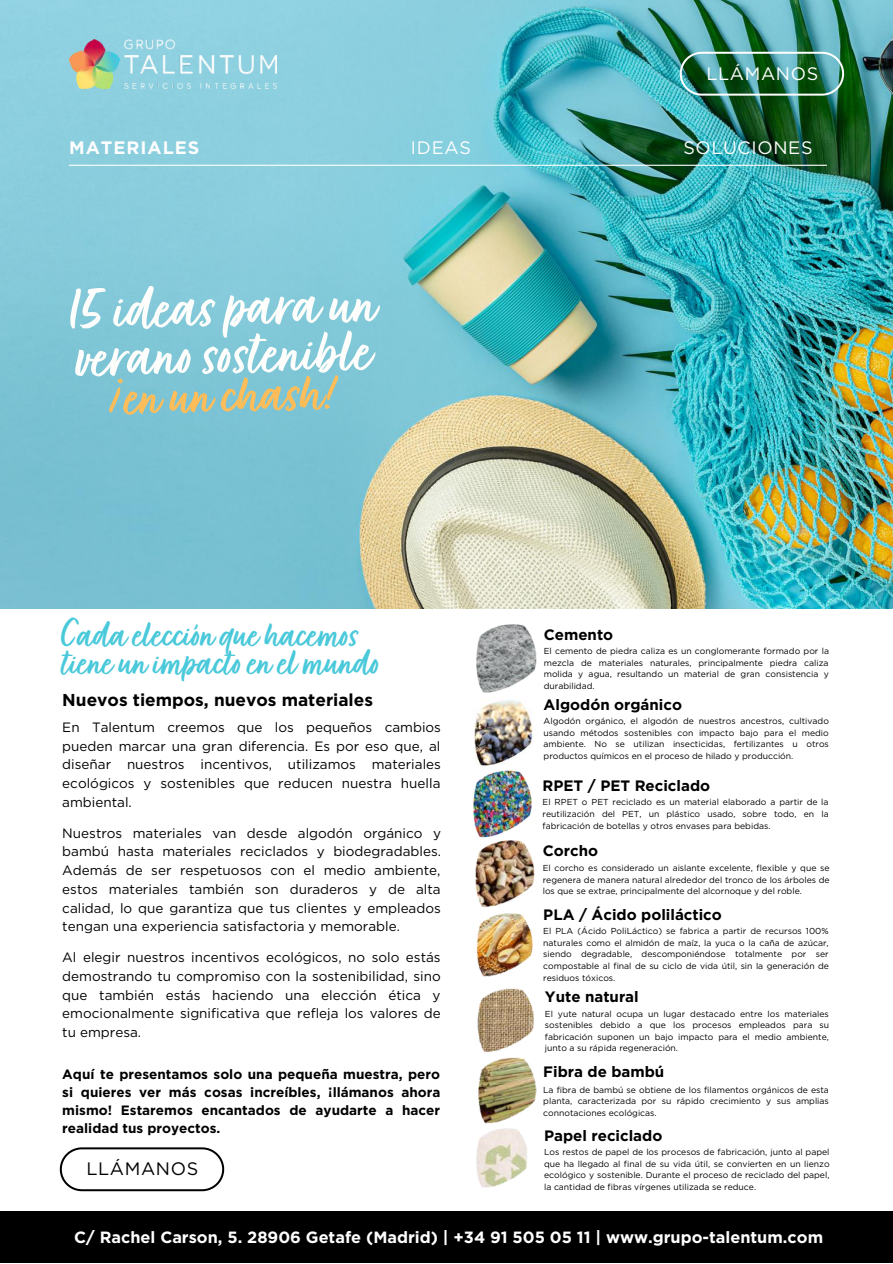
<style>
.page{position:relative;width:893px;height:1264px;background:#fff}
.page>*{position:absolute;margin:0;border:0;box-sizing:border-box;transform-origin:0 0}
.t1{font:700 74.4px "Fave Script";color:#fdfdfc}
.t2{font:700 67.5px "Fave Script";color:#ffbd59}
.t3{font:700 45px "Fave Script";color:#4ac9da}
.t4{font:18px "Gotham";letter-spacing:.035em;color:#fefefe}
.t5{font:700 18px "Gotham";letter-spacing:.055em;color:#fefefe}
.t6{font:18px "Gotham";letter-spacing:.035em;color:#000}
.t7{font:18px "Gotham";letter-spacing:.035em;color:#fff}
.t8{font:700 17.25px "Gotham";color:#000}
.t9{font:700 16.2px "Gotham";color:#fff}
.t10{font:700 15px "Gotham";color:#000}
.t11{font:13.5px/18.8px "Gotham";color:#000;text-align:justify}
.t12{font:700 13.5px/18px "Gotham";color:#000;text-align:justify}
.t13{font:8.7px/11.6px "Gotham";color:#000;text-align:justify}
</style>
<div class="page">
<div style="left:0;top:1210px;width:892px;height:52px;background:#000"></div>
<img style="left:474px;top:700px;width:59px;height:66px">
<img style="left:478px;top:1057px;width:58px;height:65px">
<img style="left:476px;top:624px;width:61px;height:69px">
<img style="left:473px;top:770px;width:59px;height:65px">
<img style="left:475px;top:835px;width:60px;height:73px">
<img style="left:476px;top:913px;width:57px;height:63px">
<img style="left:477px;top:988px;width:57px;height:64px">
<img style="left:476px;top:1128px;width:51px;height:60px">
<svg style="left:60px;top:1147px;width:164px;height:44px"></svg>
<img style="left:0;top:0;width:892px;height:608px">
<img style="left:679px;top:52px;width:165px;height:44px">
<img style="left:69px;top:40px;width:207px;height:55px">
<hr style="left:69px;top:165px;width:757px;height:1px;background:#fefefe">
<h3 class="t7" style="left:706px;top:62px;width:113px">LLÁMANOS</h3>
<h3 class="t5" style="left:69px;top:136px;width:132px">MATERIALES</h3>
<h3 class="t4" style="left:411px;top:136px;width:62px">IDEAS</h3>
<h3 class="t4" style="left:683px;top:136px;width:131px">SOLUCIONES</h3>
<h1 class="t1" style="left:68px;top:276px;width:311px;rotate:-1deg">15ideasparaun</h1>
<h1 class="t1" style="left:76px;top:323px;width:298px;rotate:-1deg">verano sostenible</h1>
<h2 class="t2" style="left:111px;top:366px;width:223px;rotate:-1deg">¡enunchash!</h2>
<h3 class="t3" style="left:62px;top:614px;width:298px">Cadaelecciónquehacemos</h3>
<h3 class="t10" style="left:543px;top:625px;width:71px">Cemento</h3>
<h3 class="t3" style="left:62px;top:642px;width:319px">tieneunimpacto enel mundo</h3>
<p class="t13" style="left:543px;top:645px;width:287px">El cemento de piedra caliza es un conglomerante formado por la mezcla de materiales naturales, principalmente piedra caliza molida y agua, resultando un material de gran consistencia y durabilidad.</p>
<h3 class="t8" style="left:62px;top:689px;width:312px">Nuevos tiempos, nuevos materiales</h3>
<h3 class="t11" style="left:62px;top:717px;width:380px">En Talentum creemos que los pequeños cambios pueden marcar una gran diferencia. Es por eso que, al diseñar nuestros incentivos, utilizamos materiales ecológicos y sostenibles que reducen nuestra huella ambiental.</h3>
<p class="t11" style="left:62px;top:823px;width:380px">Nuestros materiales van desde algodón orgánico y bambú hasta materiales reciclados y biodegradables.<br>Además de ser respetuosos con el medio ambiente, estos materiales también son duraderos y de alta calidad, lo que garantiza que tus clientes y empleados tengan una experiencia satisfactoria y memorable.</p>
<h3 class="t11" style="left:62px;top:947px;width:380px">Al elegir nuestros incentivos ecológicos, no solo estás demostrando tu compromiso con la sostenibilidad, sino que también estás haciendo una elección ética y emocionalmente significativa que refleja los valores de tu empresa.</h3>
<h3 class="t12" style="left:62px;top:1064px;width:379px">Aquí te presentamos solo una pequeña muestra, pero si quieres ver más cosas increíbles, ¡llámanos ahora mismo! Estaremos encantados de ayudarte a hacer realidad tus proyectos.</h3>
<h3 class="t6" style="left:86px;top:1157px;width:113px">LLÁMANOS</h3>
<h3 class="t10" style="left:543px;top:695px;width:140px">Algodón orgánico</h3>
<p class="t13" style="left:543px;top:715px;width:287px">Algodón orgánico, el algodón de nuestros ancestros, cultivado usando métodos sostenibles con impacto bajo para el medio ambiente. No se utilizan insecticidas, fertilizantes u otros productos químicos en el proceso de hilado y producción.</p>
<h3 class="t10" style="left:542px;top:776px;width:169px">RPET / PET Reciclado</h3>
<p class="t13" style="left:542px;top:796px;width:287px">El RPET o PET reciclado es un material elaborado a partir de la reutilización del PET, un plástico usado, sobre todo, en la fabricación de botellas y otros envases para bebidas.</p>
<h3 class="t10" style="left:542px;top:841px;width:57px">Corcho</h3>
<p class="t13" style="left:542px;top:862px;width:288px">El corcho es considerado un aislante excelente, flexible y que se regenera de manera natural alrededor del tronco de los árboles de los que se extrae, principalmente del alcornoque y del roble.</p>
<h3 class="t10" style="left:543px;top:905px;width:180px">PLA / Ácido poliláctico</h3>
<p class="t13" style="left:543px;top:925px;width:287px">El PLA (Ácido PoliLáctico) se fabrica a partir de recursos 100% naturales como el almidón de maíz, la yuca o la caña de azúcar, siendo degradable, descomponiéndose totalmente por ser compostable al final de su ciclo de vida útil, sin la generación de residuos tóxicos.</p>
<h3 class="t10" style="left:545px;top:987px;width:95px">Yute natural</h3>
<p class="t13" style="left:545px;top:1007px;width:286px">El yute natural ocupa un lugar destacado entre los materiales sostenibles debido a que los procesos empleados para su fabricación suponen un bajo impacto para el medio ambiente, junto a su rápida regeneración.</p>
<h3 class="t10" style="left:543px;top:1062px;width:122px">Fibra de bambú</h3>
<p class="t13" style="left:543px;top:1083px;width:287px">La fibra de bambú se obtiene de los filamentos orgánicos de esta planta, caracterizada por su rápido crecimiento y sus amplias connotaciones ecológicas.</p>
<h3 class="t10" style="left:544px;top:1126px;width:120px">Papel reciclado</h3>
<p class="t13" style="left:544px;top:1146px;width:287px">Los restos de papel de los procesos de fabricación, junto al papel que ha llegado al final de su vida útil, se convierten en un lienzo ecológico y sostenible. Durante el proceso de reciclado del papel, la cantidad de fibras vírgenes utilizada se reduce.</p>
<h3 class="t9" style="left:74px;top:1226px;width:750px">C/ Rachel Carson, 5. 28906 Getafe (Madrid) | +34 91 505 05 11 | www.grupo-talentum.com</h3>
</div>
